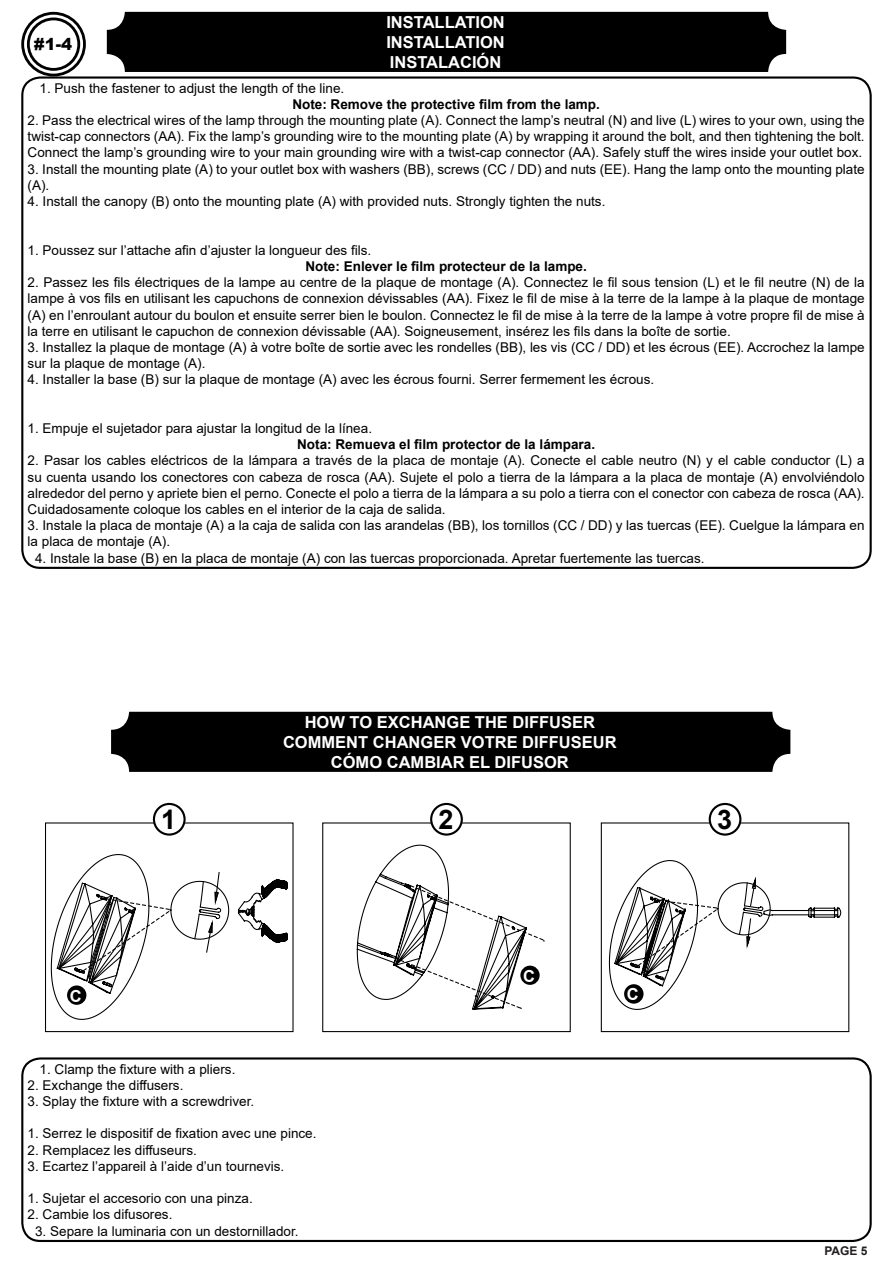
<style>
.page{position:relative;width:893px;height:1263px;background:#fff}
.page>*{position:absolute;margin:0;border:0;box-sizing:border-box;transform-origin:0 0}
.t1{font:700 27px "Arial";color:#000}
.t2{font:700 16.5px "Arial";color:#fff}
.t3{font:900 16.5px "Arial";color:#000}
.t4{font:13.5px/16.2px "Arial";color:#000;text-align:justify}
.t5{font:700 13.5px "Arial";color:#000}
.t6{font:700 12px "Arial";color:#231f20}
</style>
<div class="page">
<div style="left:21px;top:12px;width:65px;height:64px;border:3px solid #000;border-radius:50%"></div>
<div style="left:27px;top:18px;width:53px;height:53px;border:3px solid #000;border-radius:50%"></div>
<div style="left:21px;top:1057px;width:851px;height:185px;border:2px solid #000;border-radius:18px"></div>
<div style="left:107px;top:12px;width:679px;height:60px;background:#000;border-radius:18px"></div>
<div style="left:111px;top:712px;width:679px;height:60px;background:#000;border-radius:18px"></div>
<svg style="left:356px;top:844px;width:189px;height:166px"></svg>
<svg style="left:608px;top:860px;width:234px;height:150px"></svg>
<div style="left:45px;top:822px;width:249px;height:210px;border:1px solid #000"></div>
<div style="left:322px;top:822px;width:249px;height:210px;border:1px solid #000"></div>
<div style="left:601px;top:822px;width:248px;height:210px;border:1px solid #000"></div>
<svg style="left:50px;top:854px;width:238px;height:166px"></svg>
<div style="left:154px;top:804px;width:31px;height:30px;background:#fff;border-radius:50%"></div>
<div style="left:153px;top:803px;width:33px;height:33px;border:2px solid #000;border-radius:50%"></div>
<div style="left:431px;top:804px;width:31px;height:30px;background:#fff;border-radius:50%"></div>
<div style="left:430px;top:803px;width:33px;height:33px;border:2px solid #000;border-radius:50%"></div>
<div style="left:710px;top:804px;width:30px;height:30px;background:#fff;border-radius:50%"></div>
<div style="left:709px;top:803px;width:32px;height:33px;border:2px solid #000;border-radius:50%"></div>
<div style="left:67px;top:985px;width:19px;height:20px;background:#000;border-radius:50%"></div>
<div style="left:520px;top:966px;width:20px;height:19px;background:#000;border-radius:50%"></div>
<div style="left:624px;top:984px;width:19px;height:20px;background:#000;border-radius:50%"></div>
<p class="t2" style="left:386px;top:11px;width:120px">INSTALLATION</p>
<p class="t2" style="left:386px;top:30px;width:120px">INSTALLATION</p>
<p class="t2" style="left:390px;top:50px;width:113px">INSTALACIÓN</p>
<p class="t3" style="left:34px;top:32px;width:40px">#1-4</p>
<p class="t4" style="left:40px;top:80px;width:306px">1. Push the fastener to adjust the length of the line.</p>
<p class="t5" style="left:292px;top:95px;width:309px">Note: Remove the protective film from the lamp.</p>
<p class="t4" style="left:28px;top:112px;width:839px">2. Pass the electrical wires of the lamp through the mounting plate (A). Connect the lamp’s neutral (N) and live (L) wires to your own, using the twist-cap connectors (AA). Fix the lamp’s grounding wire to the mounting plate (A) by wrapping it around the bolt, and then tightening the bolt.<br>Connect the lamp’s grounding wire to your main grounding wire with a twist-cap connector (AA). Safely stuff the wires inside your outlet box.</p>
<p class="t4" style="left:28px;top:161px;width:838px">3. Install the mounting plate (A) to your outlet box with washers (BB), screws (CC / DD) and nuts (EE). Hang the lamp onto the mounting plate (A).</p>
<p class="t4" style="left:28px;top:193px;width:579px">4. Install the canopy (B) onto the mounting plate (A) with provided nuts. Strongly tighten the nuts.</p>
<p class="t4" style="left:28px;top:242px;width:345px">1. Poussez sur l’attache afin d’ajuster la longueur des fils.</p>
<p class="t5" style="left:305px;top:257px;width:283px">Note: Enlever le film protecteur de la lampe.</p>
<p class="t4" style="left:28px;top:274px;width:838px">2. Passez les fils électriques de la lampe au centre de la plaque de montage (A). Connectez le fil sous tension (L) et le fil neutre (N) de la lampe à vos fils en utilisant les capuchons de connexion dévissables (AA). Fixez le fil de mise à la terre de la lampe à la plaque de montage (A) en l’enroulant autour du boulon et ensuite serrer bien le boulon. Connectez le fil de mise à la terre de la lampe à votre propre fil de mise à la terre en utilisant le capuchon de connexion dévissable (AA). Soigneusement, insérez les fils dans la boîte de sortie.</p>
<p class="t4" style="left:28px;top:339px;width:839px">3. Installez la plaque de montage (A) à votre boîte de sortie avec les rondelles (BB), les vis (CC / DD) et les écrous (EE). Accrochez la lampe sur la plaque de montage (A).</p>
<p class="t4" style="left:28px;top:371px;width:628px">4. Installer la base (B) sur la plaque de montage (A) avec les écrous fourni. Serrer fermement les écrous.</p>
<p class="t4" style="left:28px;top:420px;width:346px">1. Empuje el sujetador para ajustar la longitud de la línea.</p>
<p class="t5" style="left:297px;top:435px;width:299px">Nota: Remueva el film protector de la lámpara.</p>
<p class="t4" style="left:28px;top:452px;width:838px">2. Pasar los cables eléctricos de la lámpara a través de la placa de montaje (A). Conecte el cable neutro (N) y el cable conductor (L) a su cuenta usando los conectores con cabeza de rosca (AA). Sujete el polo a tierra de la lámpara a la placa de montaje (A) envolviéndolo alrededor del perno y apriete bien el perno. Conecte el polo a tierra de la lámpara a su polo a tierra con el conector con cabeza de rosca (AA).<br>Cuidadosamente coloque los cables en el interior de la caja de salida.</p>
<p class="t4" style="left:28px;top:517px;width:838px">3. Instale la placa de montaje (A) a la caja de salida con las arandelas (BB), los tornillos (CC / DD) y las tuercas (EE). Cuelgue la lámpara en la placa de montaje (A).</p>
<p class="t4" style="left:35px;top:550px;width:671px">4. Instale la base (B) en la placa de montaje (A) con las tuercas proporcionada. Apretar fuertemente las tuercas.</p>
<p class="t2" style="left:305px;top:711px;width:292px">HOW TO EXCHANGE THE DIFFUSER</p>
<p class="t2" style="left:283px;top:730px;width:335px">COMMENT CHANGER VOTRE DIFFUSEUR</p>
<p class="t2" style="left:331px;top:750px;width:240px">CÓMO CAMBIAR EL DIFUSOR</p>
<p class="t1" style="left:161px;top:800px;width:17px">1</p>
<p class="t1" style="left:439px;top:800px;width:17px">2</p>
<p class="t1" style="left:717px;top:800px;width:17px">3</p>
<p class="t2" style="left:70px;top:984px;width:13px">C</p>
<p class="t4" style="left:40px;top:1061px;width:197px">1. Clamp the fixture with a pliers.</p>
<p class="t4" style="left:28px;top:1077px;width:157px">2. Exchange the diffusers.</p>
<p class="t4" style="left:28px;top:1093px;width:228px">3. Splay the fixture with a screwdriver.</p>
<p class="t4" style="left:28px;top:1125px;width:290px">1. Serrez le dispositif de fixation avec une pince.</p>
<p class="t4" style="left:28px;top:1142px;width:171px">2. Remplacez les diffuseurs.</p>
<p class="t4" style="left:28px;top:1158px;width:258px">3. Ecartez l’appareil à l’aide d’un tournevis.</p>
<p class="t4" style="left:28px;top:1190px;width:227px">1. Sujetar el accesorio con una pinza.</p>
<p class="t4" style="left:28px;top:1206px;width:146px">2. Cambie los difusores.</p>
<p class="t4" style="left:35px;top:1223px;width:265px">3. Separe la luminaria con un destornillador.</p>
<p class="t2" style="left:523px;top:964px;width:13px">C</p>
<p class="t2" style="left:627px;top:983px;width:13px">C</p>
<p class="t6" style="left:824px;top:1242px;width:45px">PAGE 5</p>
</div>
